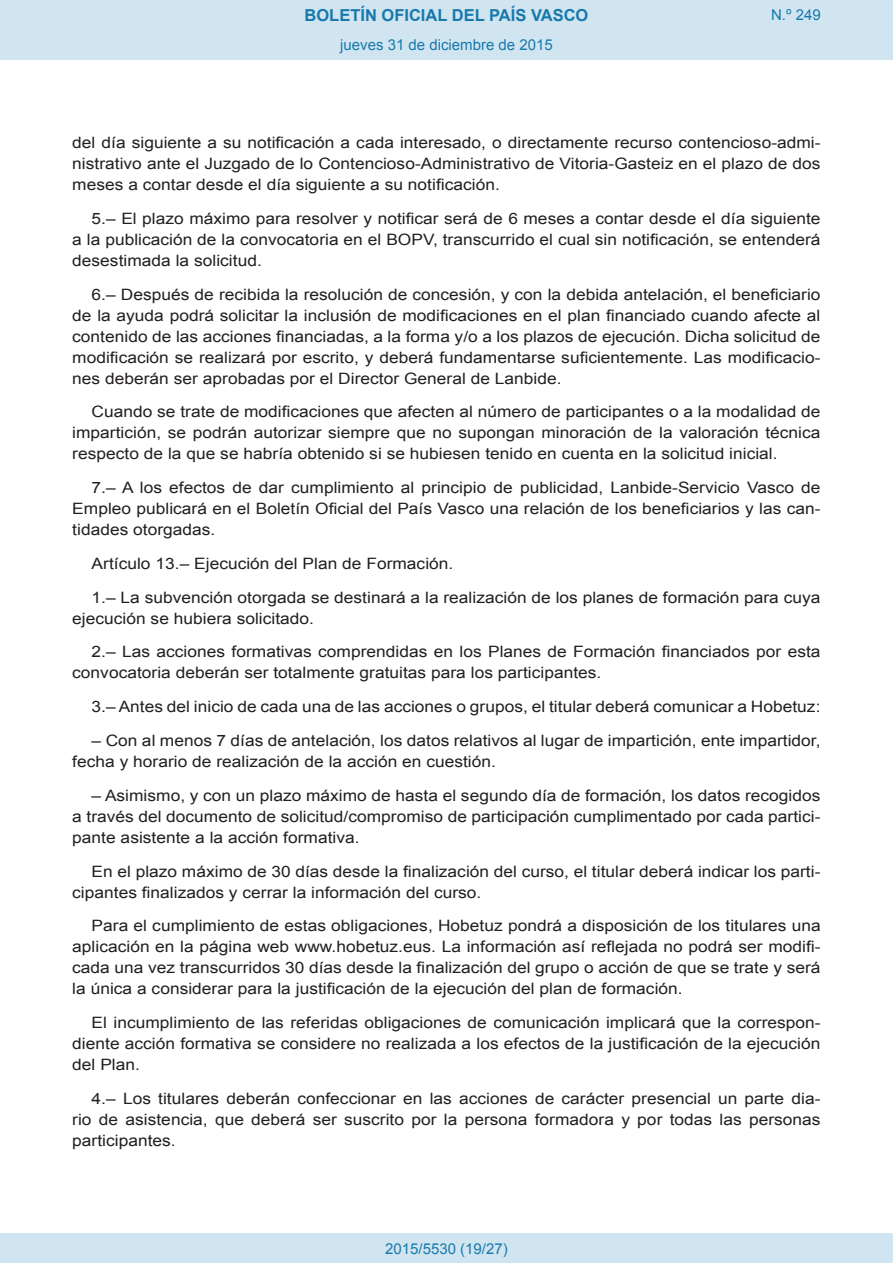
<style>
.page{position:relative;width:893px;height:1263px;background:#fff}
.page>*{position:absolute;margin:0;border:0;box-sizing:border-box;transform-origin:0 0}
.t1{font:700 16.5px "Arial";color:#1879ad}
.BOPVDetalle{font:15.6px/21px "Arial";color:#231f20;text-align:justify;scale:1.11 1}
.Paginacion_Centro{font:15px "Arial";color:#1879ad}
</style>
<div class="page">
<div style="left:0;top:0;width:893px;height:60px;background:#d0e5f0"></div>
<div style="left:0;top:1233px;width:893px;height:30px;background:#d0e5f0"></div>
<p class="t1" style="left:305px;top:4px;width:285px">BOLETÍN OFICIAL DEL PAÍS VASCO</p>
<p class="Paginacion_Centro" style="left:340px;top:35px;width:214px">jueves 31 de diciembre de 2015</p>
<p class="Paginacion_Centro" style="left:771px;top:5px;width:51px">N.º 249</p>
<p class="BOPVDetalle" style="left:72px;top:132px;width:676px">del día siguiente a su notificación a cada interesado, o directamente recurso contencioso-admi&shy;nistrativo ante el Juzgado de lo Contencioso-Administrativo de Vitoria-Gasteiz en el plazo de dos meses a contar desde el día siguiente a su notificación.</p>
<p class="BOPVDetalle" style="left:72px;top:208px;width:676px;text-indent:19px">5.– El plazo máximo para resolver y notificar será de 6 meses a contar desde el día siguiente a la publicación de la convocatoria en el BOPV, transcurrido el cual sin notificación, se entenderá desestimada la solicitud.</p>
<p class="BOPVDetalle" style="left:72px;top:284px;width:676px;text-indent:19px">6.– Después de recibida la resolución de concesión, y con la debida antelación, el beneficiario de la ayuda podrá solicitar la inclusión de modificaciones en el plan financiado cuando afecte al contenido de las acciones financiadas, a la forma y/o a los plazos de ejecución. Dicha solicitud de modificación se realizará por escrito, y deberá fundamentarse suficientemente. Las modificacio&shy;nes deberán ser aprobadas por el Director General de Lanbide.</p>
<p class="BOPVDetalle" style="left:72px;top:402px;width:676px;text-indent:19px">Cuando se trate de modificaciones que afecten al número de participantes o a la modalidad de impartición, se podrán autorizar siempre que no supongan minoración de la valoración técnica respecto de la que se habría obtenido si se hubiesen tenido en cuenta en la solicitud inicial.</p>
<p class="BOPVDetalle" style="left:72px;top:477px;width:676px;text-indent:19px">7.– A los efectos de dar cumplimiento al principio de publicidad, Lanbide-Servicio Vasco de Empleo publicará en el Boletín Oficial del País Vasco una relación de los beneficiarios y las can&shy;tidades otorgadas.</p>
<p class="BOPVDetalle" style="left:92px;top:553px;width:327px">Artículo 13.– Ejecución del Plan de Formación.</p>
<p class="BOPVDetalle" style="left:72px;top:587px;width:675px;text-indent:19px">1.– La subvención otorgada se destinará a la realización de los planes de formación para cuya ejecución se hubiera solicitado.</p>
<p class="BOPVDetalle" style="left:72px;top:642px;width:676px;text-indent:19px">2.– Las acciones formativas comprendidas en los Planes de Formación financiados por esta convocatoria deberán ser totalmente gratuitas para los participantes.</p>
<p class="BOPVDetalle" style="left:92px;top:696px;width:658px">3.– Antes del inicio de cada una de las acciones o grupos, el titular deberá comunicar a Hobetuz:</p>
<p class="BOPVDetalle" style="left:72px;top:730px;width:676px;text-indent:19px">– Con al menos 7 días de antelación, los datos relativos al lugar de impartición, ente impartidor, fecha y horario de realización de la acción en cuestión.</p>
<p class="BOPVDetalle" style="left:72px;top:785px;width:676px;text-indent:19px">– Asimismo, y con un plazo máximo de hasta el segundo día de formación, los datos recogidos a través del documento de solicitud/compromiso de participación cumplimentado por cada partici&shy;pante asistente a la acción formativa.</p>
<p class="BOPVDetalle" style="left:72px;top:861px;width:676px;text-indent:19px">En el plazo máximo de 30 días desde la finalización del curso, el titular deberá indicar los parti&shy;cipantes finalizados y cerrar la información del curso.</p>
<p class="BOPVDetalle" style="left:72px;top:915px;width:676px;text-indent:19px">Para el cumplimiento de estas obligaciones, Hobetuz pondrá a disposición de los titulares una aplicación en la página web www.hobetuz.eus. La información así reflejada no podrá ser modifi&shy;cada una vez transcurridos 30 días desde la finalización del grupo o acción de que se trate y será la única a considerar para la justificación de la ejecución del plan de formación.</p>
<p class="BOPVDetalle" style="left:72px;top:1012px;width:676px;text-indent:19px">El incumplimiento de las referidas obligaciones de comunicación implicará que la correspon&shy;diente acción formativa se considere no realizada a los efectos de la justificación de la ejecución del Plan.</p>
<p class="BOPVDetalle" style="left:72px;top:1088px;width:676px;text-indent:19px">4.– Los titulares deberán confeccionar en las acciones de carácter presencial un parte dia&shy;rio de asistencia, que deberá ser suscrito por la persona formadora y por todas las personas participantes.</p>
<p class="Paginacion_Centro" style="left:385px;top:1238px;width:124px">2015/5530 (19/27)</p>
</div>
